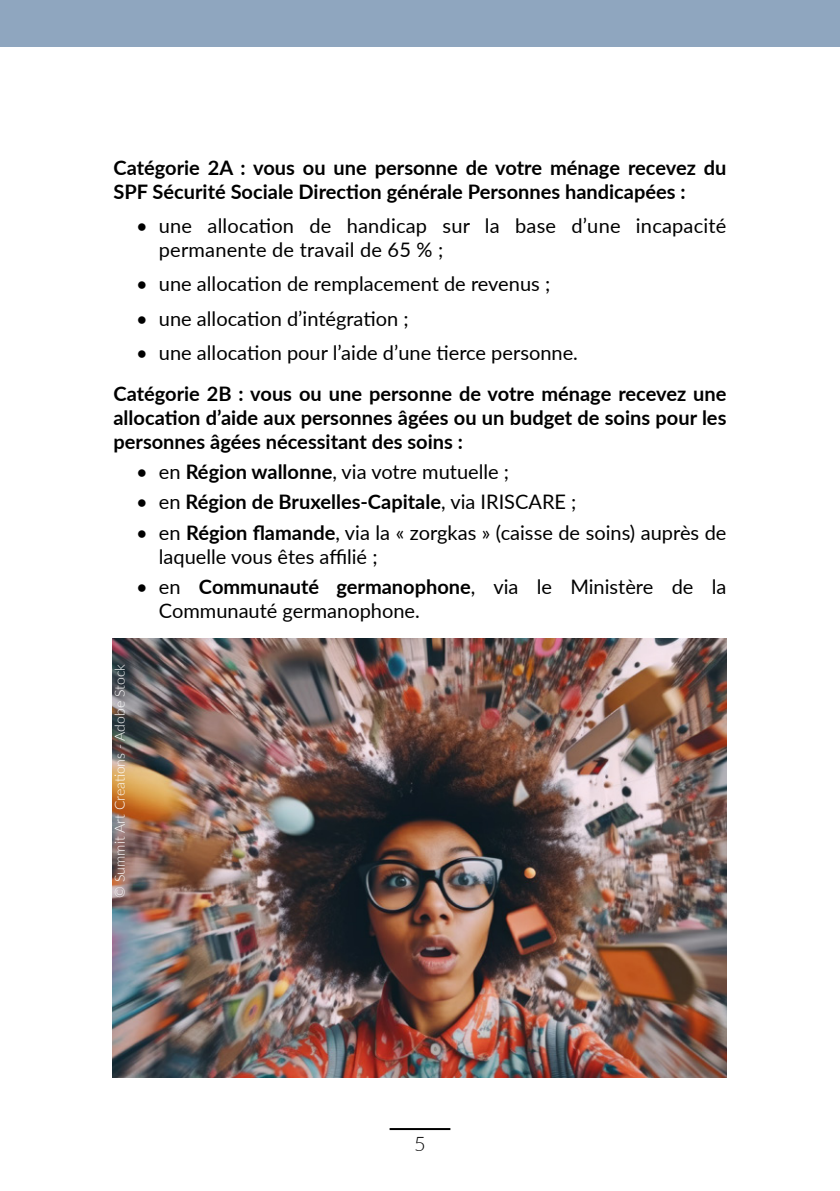
<style>
.page{position:relative;width:840px;height:1191px;background:#fff}
.page>*{position:absolute;margin:0;border:0;box-sizing:border-box;transform-origin:0 0}
.t1{font:20px/24px "Lato";color:#000}
.t2{font:700 20px/24px "Lato";color:#000}
.t3{font:300 20px "Lato";color:#000}
.txt{font:300 14px "Lato";color:#fff}
.s1{font-weight:700}
.s2{font-weight:400}
</style>
<div class="page">
<hr style="left:389px;top:1128px;width:61px;height:2px;background:#000">
<img style="left:113px;top:638px;width:613px;height:439px">
<div style="left:0;top:0;width:839px;height:46px;background:#8fa6bf"></div>
<p class="t2" style="left:113px;top:155px;width:614px">Catégorie 2A : vous ou une personne de votre ménage recevez du<br>SPF Sécurité Sociale Direction générale Personnes handicapées :</p>
<p class="t1" style="left:159px;top:213px;width:568px;text-indent:-23px">• une allocation de handicap sur la base d’une incapacité permanente de travail de 65 % ;</p>
<p class="t1" style="left:136px;top:271px;width:415px">• une allocation de remplacement de revenus ;</p>
<p class="t1" style="left:136px;top:305px;width:274px">• une allocation d’intégration ;</p>
<p class="t1" style="left:136px;top:340px;width:443px">• une allocation pour l’aide d’une tierce personne.</p>
<p class="t2" style="left:113px;top:381px;width:614px;text-align:justify">Catégorie 2B : vous ou une personne de votre ménage recevez une allocation d’aide aux personnes âgées ou un budget de soins pour les personnes âgées nécessitant des soins :</p>
<p class="t1" style="left:136px;top:459px;width:374px">• en <span class="s1">Région wallonne</span>, via votre mutuelle ;</p>
<p class="t2" style="left:136px;top:489px;width:441px"><span class="s2">• en</span> Région de Bruxelles-Capitale<span class="s2">, via IRISCARE ;</span></p>
<p class="t1" style="left:159px;top:519px;width:568px;text-indent:-23px">• en <span class="s1">Région flamande</span>, via la « zorgkas » (caisse de soins) auprès de laquelle vous êtes affilié ;</p>
<p class="t1" style="left:159px;top:574px;width:568px;text-indent:-23px">• en <span class="s1">Communauté germanophone</span>, via le Ministère de la<br>Communauté germanophone.</p>
<p class="txt" style="left:110px;top:897px;width:235px;rotate:-90deg">© Summit Art Creations - Adobe Stock</p>
<p class="t3" style="left:414px;top:1130px;width:13px">5</p>
</div>
